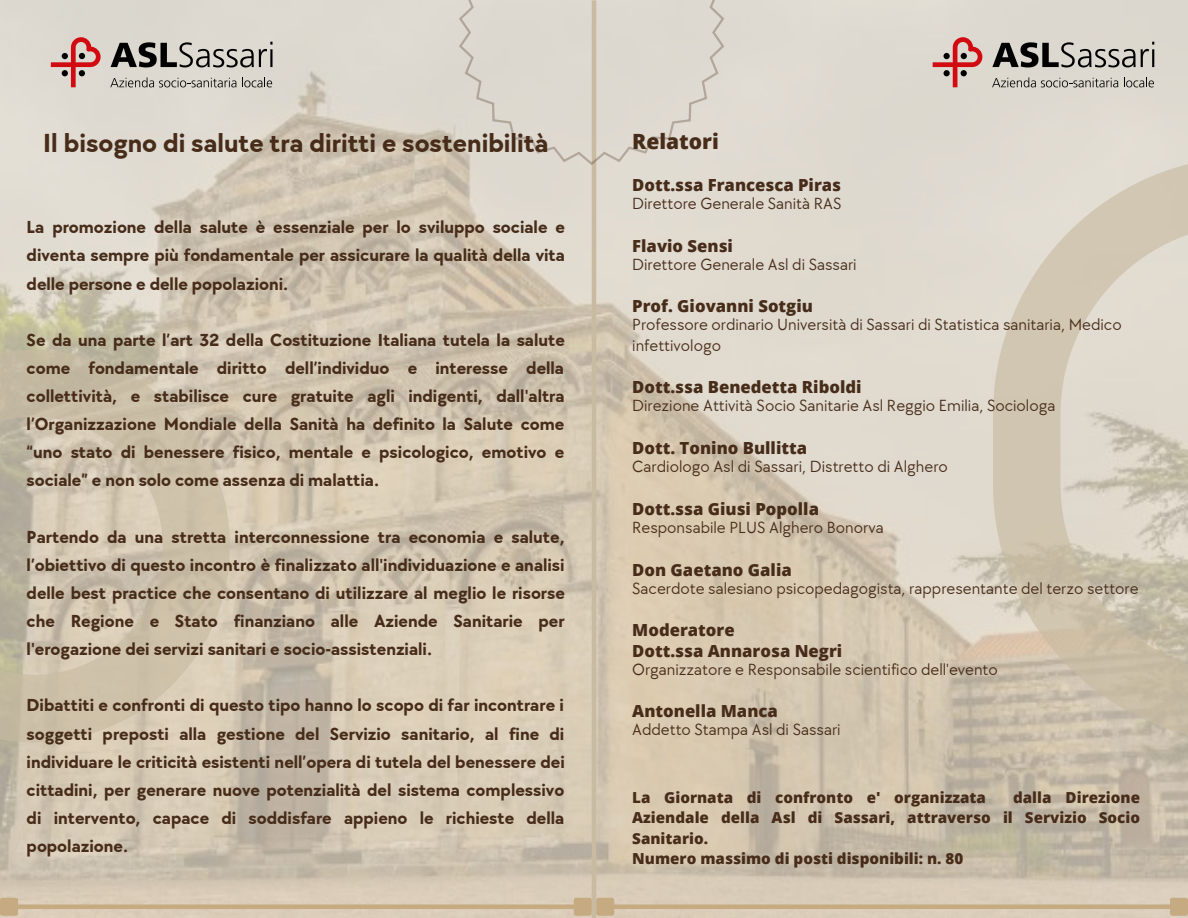
<style>
.page{position:relative;width:1188px;height:918px;background:#fff}
.page>*{position:absolute;margin:0;border:0;box-sizing:border-box;transform-origin:0 0}
.t1{font:700 27px "TT Chocolates";color:#472c19}
.t2{font:800 21px "Open Sans";color:#472c19}
.t3{font:700 18px/28.2px "TT Chocolates";color:#472c19;text-align:justify}
.t4{font:16.65px/20.2px "TT Chocolates";color:#472c19}
.t5{font:800 16.65px/20.2px "Open Sans";color:#472c19}
.t6{font:800 15.15px/20.2px "Open Sans";color:#472c19}
</style>
<div class="page">
<img style="left:0;top:0;width:1188px;height:918px">
<svg style="left:993px;top:156px;width:195px;height:587px;background:#d4cbba"></svg>
<svg style="left:0;top:350px;width:230px;height:392px;background:#ccc1ab"></svg>
<hr style="left:592px;top:0;width:4px;height:918px;background:#c8bba1">
<div style="left:17px;top:904px;width:558px;height:5px;background:#c6aa82"></div>
<div style="left:2px;top:900px;width:14px;height:14px;background:#c6aa82"></div>
<div style="left:0;top:898px;width:18px;height:18px;border:4px solid #c6aa82"></div>
<div style="left:576px;top:900px;width:14px;height:14px;background:#c6aa82"></div>
<div style="left:574px;top:898px;width:18px;height:18px;border:4px solid #c6aa82"></div>
<div style="left:613px;top:904px;width:558px;height:5px;background:#c6aa82"></div>
<div style="left:598px;top:900px;width:14px;height:14px;background:#c6aa82"></div>
<div style="left:596px;top:898px;width:18px;height:18px;border:4px solid #c6aa82"></div>
<div style="left:1172px;top:900px;width:14px;height:14px;background:#c6aa82"></div>
<div style="left:1170px;top:898px;width:18px;height:18px;border:4px solid #c6aa82"></div>
<svg style="left:933px;top:37px;width:49px;height:50px;background:#cf9b97"></svg>
<svg style="left:992px;top:77px;width:126px;height:10px"></svg>
<svg style="left:1124px;top:77px;width:30px;height:10px"></svg>
<svg style="left:992px;top:42px;width:162px;height:25px;background:#928f89"></svg>
<svg style="left:51px;top:37px;width:50px;height:50px;background:#cf9c98"></svg>
<svg style="left:110px;top:77px;width:126px;height:10px"></svg>
<svg style="left:242px;top:77px;width:30px;height:10px"></svg>
<svg style="left:111px;top:42px;width:162px;height:25px;background:#93908a"></svg>
<hr style="left:270px;top:49px;width:3px;height:18px;background:#000">
<div style="left:459px;top:0;width:265px;height:165px;background:#ddd9d0"></div>
<h1 class="t1" style="left:43px;top:128px;width:507px">Il bisogno di salute tra diritti e sostenibilità</h1>
<p class="t3" style="left:27px;top:214px;width:540px">La promozione della salute è essenziale per lo sviluppo sociale e diventa sempre più fondamentale per assicurare la qualità della vita delle persone e delle popolazioni.</p>
<p class="t3" style="left:27px;top:326px;width:540px">Se da una parte l’art 32 della Costituzione Italiana tutela la salute come fondamentale diritto dell’individuo e interesse della collettività, e stabilisce cure gratuite agli indigenti, dall'altra l’Organizzazione Mondiale della Sanità ha definito la Salute come “uno stato di benessere fisico, mentale e psicologico, emotivo e sociale” e non solo come assenza di malattia.</p>
<p class="t3" style="left:27px;top:523px;width:540px">Partendo da una stretta interconnessione tra economia e salute, l’obiettivo di questo incontro è finalizzato all'individuazione e analisi delle best practice che consentano di utilizzare al meglio le risorse che Regione e Stato finanziano alle Aziende Sanitarie per l'erogazione dei servizi sanitari e socio-assistenziali.</p>
<p class="t3" style="left:27px;top:692px;width:540px">Dibattiti e confronti di questo tipo hanno lo scopo di far incontrare i soggetti preposti alla gestione del Servizio sanitario, al fine di individuare le criticità esistenti nell’opera di tutela del benessere dei cittadini, per generare nuove potenzialità del sistema complessivo di intervento, capace di soddisfare appieno le richieste della popolazione.</p>
<p class="t2" style="left:632px;top:127px;width:88px">Relatori</p>
<p class="t5" style="left:632px;top:174px;width:210px">Dott.ssa Francesca Piras</p>
<p class="t4" style="left:632px;top:194px;width:211px">Direttore Generale Sanità RAS</p>
<p class="t5" style="left:632px;top:235px;width:102px">Flavio Sensi</p>
<p class="t4" style="left:632px;top:254px;width:226px">Direttore Generale Asl di Sassari</p>
<p class="t5" style="left:632px;top:296px;width:182px">Prof. Giovanni Sotgiu</p>
<p class="t4" style="left:632px;top:315px;width:491px">Professore ordinario Università di Sassari di Statistica sanitaria, Medico infettivologo</p>
<p class="t5" style="left:632px;top:377px;width:231px">Dott.ssa Benedetta Riboldi</p>
<p class="t4" style="left:632px;top:396px;width:425px">Direzione Attività Socio Sanitarie Asl Reggio Emilia, Sociologa</p>
<p class="t5" style="left:632px;top:437px;width:176px">Dott. Tonino Bullitta</p>
<p class="t4" style="left:632px;top:457px;width:317px">Cardiologo Asl di Sassari, Distretto di Alghero</p>
<p class="t5" style="left:632px;top:498px;width:188px">Dott.ssa Giusi Popolla</p>
<p class="t4" style="left:632px;top:518px;width:253px">Responsabile PLUS Alghero Bonorva</p>
<p class="t5" style="left:632px;top:559px;width:161px">Don Gaetano Galia</p>
<p class="t4" style="left:632px;top:578px;width:508px">Sacerdote salesiano psicopedagogista, rappresentante del terzo settore</p>
<p class="t5" style="left:632px;top:620px;width:212px">Moderatore<br>Dott.ssa Annarosa Negri</p>
<p class="t4" style="left:632px;top:659px;width:367px">Organizzatore e Responsabile scientifico dell'evento</p>
<p class="t5" style="left:632px;top:701px;width:147px">Antonella Manca</p>
<p class="t4" style="left:632px;top:720px;width:210px">Addetto Stampa Asl di Sassari</p>
<p class="t6" style="left:632px;top:787px;width:509px;text-indent:381px">dalla Direzione Aziendale della Asl di Sassari, attraverso il Servizio Socio Sanitario.<br>Numero massimo di posti disponibili: n. 80</p>
<p class="t6" style="left:632px;top:787px;width:355px">La Giornata di confronto e' organizzata</p>
</div>
